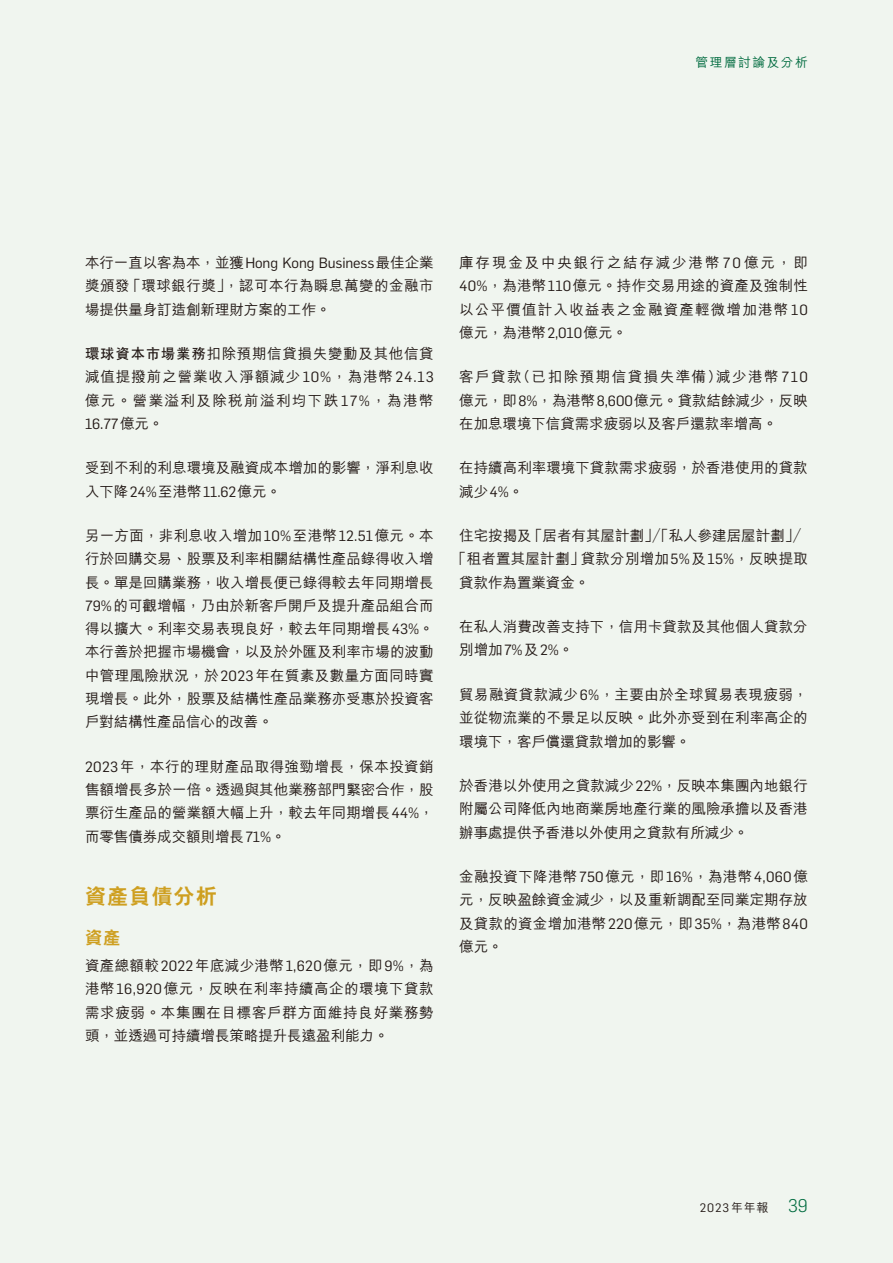
<style>
.page{position:relative;width:893px;height:1263px;background:#f0f5ef}
.page>*{position:absolute;margin:0;border:0;box-sizing:border-box;transform-origin:0 0}
.t1{font:800 21px "C Hei 2 HK";letter-spacing:.055em;color:#ce9f20}
.t2{font:800 17.25px "C Hei 2 HK";color:#ce9f20}
.t3{font:500 14.55px/23.2px "M Hei HK";color:#231916;text-align:justify}
.t4{font:500 14.55px/23.2px "M Hei HK";letter-spacing:.03em;color:#231916}
.t5{font:14.55px "Flama";letter-spacing:-.005em;color:#231916}
.t6{font:500 12.75px "M Hei HK";letter-spacing:.115em;color:#006b3f}
.t7{font:12px "Flama";color:#231916}
.s1{font-family:"M Hei HK";font-weight:500}
.s2{font-family:"C Hei 2 HK";font-weight:700}
.s3{font-family:"Flama";font-weight:400}
.s4{font-weight:300;font-size:18px;color:#006b3f}
</style>
<div class="page">
<p class="t6" style="left:696px;top:53px;width:114px">管理層討論及分析</p>
<p class="t5" style="left:85px;top:253px;width:350px"><span class="s1">本行一直以客為本，並獲</span>Hong Kong Business<span class="s1">最佳企業</span></p>
<p class="t4" style="left:85px;top:273px;width:350px">獎頒發「環球銀行獎」，認可本行為瞬息萬變的金融市場提供量身訂造創新理財方案的工作。</p>
<p class="t3" style="left:85px;top:341px;width:350px"><span class="s2">環球資本市場業務</span>扣除預期信貸損失變動及其他信貸減值提撥前之營業收入淨額減少<span class="s3">10%</span>，為港幣<span class="s3">24.13</span>億元。營業溢利及除稅前溢利均下跌<span class="s3">17%</span>，為港幣</p>
<p class="t5" style="left:85px;top:414px;width:80px">16.77<span class="s1">億元。</span></p>
<p class="t3" style="left:85px;top:455px;width:350px">受到不利的利息環境及融資成本增加的影響，淨利息收入下降<span class="s3">24%</span>至港幣<span class="s3">11.62</span>億元。</p>
<p class="t3" style="left:85px;top:523px;width:350px">另一方面，非利息收入增加<span class="s3">10%</span>至港幣<span class="s3">12.51</span>億元。本行於回購交易、股票及利率相關結構性產品錄得收入增長。單是回購業務，收入增長便已錄得較去年同期增長<span class="s3">79%</span>的可觀增幅，乃由於新客戶開戶及提升產品組合而得以擴大。利率交易表現良好，較去年同期增長<span class="s3">43%</span>。本行善於把握市場機會，以及於外匯及利率市場的波動中管理風險狀況，於<span class="s3">2023</span>年在質素及數量方面同時實現增長。此外，股票及結構性產品業務亦受惠於投資客戶對結構性產品信心的改善。</p>
<p class="t3" style="left:85px;top:753px;width:350px"><span class="s3">2023</span>年，本行的理財產品取得強勁增長，保本投資銷售額增長多於一倍。透過與其他業務部門緊密合作，股票衍生產品的營業額大幅上升，較去年同期增長<span class="s3">44%</span>，而零售債券成交額則增長<span class="s3">71%</span>。</p>
<h1 class="t1" style="left:85px;top:886px;width:133px">資產負債分析</h1>
<p class="t2" style="left:85px;top:928px;width:37px">資產</p>
<p class="t3" style="left:85px;top:953px;width:350px">資產總額較<span class="s3">2022</span>年底減少港幣<span class="s3">1,620</span>億元，即<span class="s3">9%</span>，為港幣<span class="s3">16,920</span>億元，反映在利率持續高企的環境下貸款需求疲弱。本集團在目標客戶群方面維持良好業務勢頭，並透過可持續增長策略提升長遠盈利能力。</p>
<p class="t3" style="left:459px;top:250px;width:350px">庫存現金及中央銀行之結存減少港幣<span class="s3">70</span>億元，即<span class="s3">40%</span>，為港幣<span class="s3">110</span>億元。持作交易用途的資產及強制性以公平價值計入收益表之金融資產輕微增加港幣<span class="s3">10</span>億元，為港幣<span class="s3">2,010</span>億元。</p>
<p class="t3" style="left:459px;top:364px;width:350px">客戶貸款（已扣除預期信貸損失準備）減少港幣<span class="s3">710</span>億元，即<span class="s3">8%</span>，為港幣<span class="s3">8,600</span>億元。貸款結餘減少，反映在加息環境下信貸需求疲弱以及客戶還款率增高。</p>
<p class="t3" style="left:459px;top:455px;width:350px">在持續高利率環境下貸款需求疲弱，於香港使用的貸款減少<span class="s3">4%</span>。</p>
<p class="t3" style="left:459px;top:523px;width:350px">住宅按揭及「居者有其屋計劃」／「私人參建居屋計劃」／</p>
<p class="t3" style="left:452px;top:546px;width:357px">「租者置其屋計劃」貸款分別增加<span class="s3">5%</span>及<span class="s3">15%</span>，反映提取</p>
<p class="t3" style="left:459px;top:569px;width:132px">貸款作為置業資金。</p>
<p class="t3" style="left:459px;top:614px;width:350px">在私人消費改善支持下，信用卡貸款及其他個人貸款分別增加<span class="s3">7%</span>及<span class="s3">2%</span>。</p>
<p class="t3" style="left:459px;top:682px;width:350px">貿易融資貸款減少<span class="s3">6%</span>，主要由於全球貿易表現疲弱，並從物流業的不景足以反映。此外亦受到在利率高企的環境下，客戶償還貸款增加的影響。</p>
<p class="t3" style="left:459px;top:773px;width:350px">於香港以外使用之貸款減少<span class="s3">22%</span>，反映本集團內地銀行附屬公司降低內地商業房地產行業的風險承擔以及香港辦事處提供予香港以外使用之貸款有所減少。</p>
<p class="t3" style="left:459px;top:864px;width:350px">金融投資下降港幣<span class="s3">750</span>億元，即<span class="s3">16%</span>，為港幣<span class="s3">4,060</span>億元，反映盈餘資金減少，以及重新調配至同業定期存放及貸款的資金增加港幣<span class="s3">220</span>億元，即<span class="s3">35%</span>，為港幣<span class="s3">840</span>億元。</p>
<p class="t7" style="left:700px;top:1199px;width:109px">2023<span class="s1">年年報</span> <span class="s4">39</span></p>
</div>
